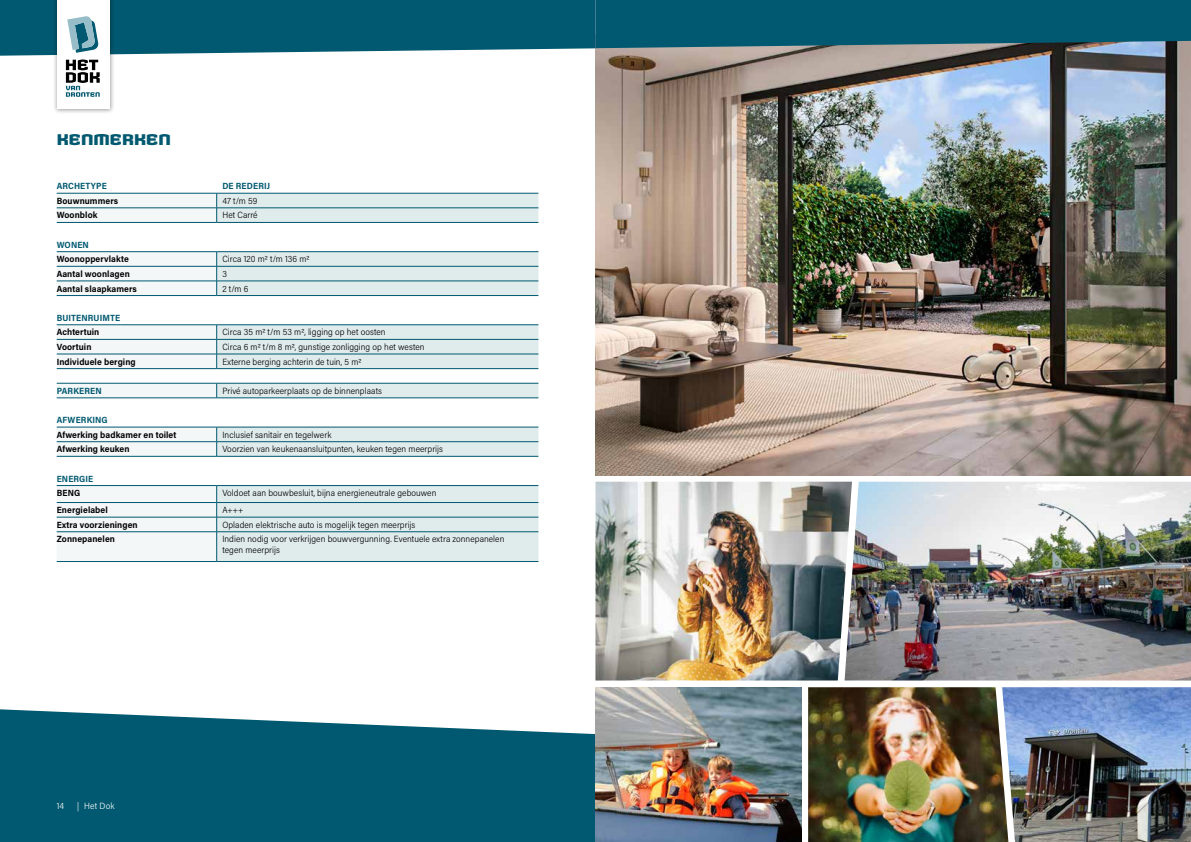
<style>
.page{position:relative;width:1191px;height:842px;background:#fff}
.page>*{position:absolute;margin:0;border:0;box-sizing:border-box;transform-origin:0 0}
.t1{font:700 15px "Armada";color:#005970}
.t2{font:300 9px/11px "Acumin Pro Semi Cond";letter-spacing:.005em;color:#000}
.t3{font:700 9px "Acumin Pro Semi Cond";letter-spacing:.01em;color:#000}
.t4{font:700 9px "Acumin Pro Semi Cond";letter-spacing:.015em;color:#005970}
.t5{font:300 9px "Acumin Pro Semi Cond";letter-spacing:.02em;color:#fff}
</style>
<div class="page">
<svg style="left:0;top:709px;width:595px;height:133px;background:#18687d"></svg>
<img style="left:595px;top:97px;width:596px;height:378px">
<svg style="left:57px;top:194px;width:160px;height:367px;fill:#f3f7f8"></svg>
<svg style="left:217px;top:194px;width:321px;height:367px;fill:#e0ebec"></svg>
<hr style="left:57px;top:532px;width:160px;height:1px;background:#005970">
<hr style="left:217px;top:532px;width:321px;height:1px;background:#005970">
<hr style="left:57px;top:561px;width:160px;height:1px;background:#005970">
<hr style="left:217px;top:561px;width:321px;height:1px;background:#005970">
<hr style="left:57px;top:193px;width:160px;height:1px;background:#005970">
<hr style="left:217px;top:193px;width:321px;height:1px;background:#005970">
<hr style="left:57px;top:208px;width:160px;height:1px;background:#005970">
<hr style="left:217px;top:208px;width:321px;height:1px;background:#005970">
<svg style="left:216px;top:193px;width:1px;height:29px"></svg>
<hr style="left:57px;top:222px;width:160px;height:1px;background:#005970">
<hr style="left:217px;top:222px;width:321px;height:1px;background:#005970">
<hr style="left:57px;top:251px;width:160px;height:1px;background:#005970">
<hr style="left:217px;top:251px;width:321px;height:1px;background:#005970">
<hr style="left:57px;top:266px;width:160px;height:1px;background:#005970">
<hr style="left:217px;top:266px;width:321px;height:1px;background:#005970">
<hr style="left:57px;top:281px;width:160px;height:1px;background:#005970">
<hr style="left:217px;top:281px;width:321px;height:1px;background:#005970">
<svg style="left:216px;top:252px;width:1px;height:43px"></svg>
<hr style="left:57px;top:295px;width:160px;height:1px;background:#005970">
<hr style="left:217px;top:295px;width:321px;height:1px;background:#005970">
<hr style="left:57px;top:325px;width:160px;height:1px;background:#005970">
<hr style="left:217px;top:325px;width:321px;height:1px;background:#005970">
<hr style="left:57px;top:339px;width:160px;height:1px;background:#005970">
<hr style="left:217px;top:339px;width:321px;height:1px;background:#005970">
<hr style="left:57px;top:354px;width:160px;height:1px;background:#005970">
<hr style="left:217px;top:354px;width:321px;height:1px;background:#005970">
<svg style="left:216px;top:325px;width:1px;height:43px"></svg>
<hr style="left:57px;top:368px;width:160px;height:1px;background:#005970">
<hr style="left:217px;top:368px;width:321px;height:1px;background:#005970">
<hr style="left:57px;top:383px;width:160px;height:1px;background:#005970">
<hr style="left:217px;top:383px;width:321px;height:1px;background:#005970">
<svg style="left:216px;top:383px;width:1px;height:15px"></svg>
<hr style="left:57px;top:398px;width:160px;height:1px;background:#005970">
<hr style="left:217px;top:398px;width:321px;height:1px;background:#005970">
<hr style="left:57px;top:427px;width:160px;height:1px;background:#005970">
<hr style="left:217px;top:427px;width:321px;height:1px;background:#005970">
<hr style="left:57px;top:441px;width:160px;height:1px;background:#005970">
<hr style="left:217px;top:441px;width:321px;height:1px;background:#005970">
<svg style="left:216px;top:427px;width:1px;height:29px"></svg>
<hr style="left:57px;top:456px;width:160px;height:1px;background:#005970">
<hr style="left:217px;top:456px;width:321px;height:1px;background:#005970">
<hr style="left:57px;top:485px;width:160px;height:1px;background:#005970">
<hr style="left:217px;top:485px;width:321px;height:1px;background:#005970">
<hr style="left:57px;top:502px;width:160px;height:1px;background:#005970">
<hr style="left:217px;top:502px;width:321px;height:1px;background:#005970">
<svg style="left:216px;top:486px;width:1px;height:75px"></svg>
<hr style="left:57px;top:517px;width:160px;height:1px;background:#005970">
<hr style="left:217px;top:517px;width:321px;height:1px;background:#005970">
<img style="left:595px;top:482px;width:249px;height:198px">
<img style="left:844px;top:482px;width:347px;height:198px">
<img style="left:595px;top:687px;width:206px;height:155px">
<img style="left:808px;top:687px;width:194px;height:155px">
<img style="left:1002px;top:687px;width:189px;height:155px">
<div style="left:53px;top:0;width:62px;height:114px;background:#000;opacity:.4"></div>
<div style="left:57px;top:0;width:53px;height:109px;background:#fff"></div>
<svg style="left:0;top:0;width:1191px;height:97px"></svg>
<h1 class="t1" style="left:57px;top:131px;width:116px">KENMERKEN</h1>
<p class="t4" style="left:57px;top:180px;width:52px">ARCHETYPE</p>
<p class="t4" style="left:222px;top:180px;width:49px">DE REDERIJ</p>
<p class="t3" style="left:57px;top:194px;width:63px">Bouwnummers</p>
<p class="t2" style="left:222px;top:195px;width:37px">47 t/m 59</p>
<p class="t3" style="left:57px;top:209px;width:42px">Woonblok</p>
<p class="t2" style="left:222px;top:209px;width:37px">Het Carré</p>
<p class="t4" style="left:57px;top:238px;width:34px">WONEN</p>
<p class="t3" style="left:57px;top:253px;width:74px">Woonoppervlakte</p>
<p class="t2" style="left:222px;top:253px;width:89px">Circa 120 m2 t/m 136 m2</p>
<p class="t3" style="left:57px;top:267px;width:75px">Aantal woonlagen</p>
<p class="t2" style="left:222px;top:268px;width:6px">3</p>
<p class="t3" style="left:57px;top:282px;width:82px">Aantal slaapkamers</p>
<p class="t2" style="left:222px;top:283px;width:28px">2 t/m 6</p>
<p class="t4" style="left:57px;top:311px;width:65px">BUITENRUIMTE</p>
<p class="t3" style="left:57px;top:326px;width:44px">Achtertuin</p>
<p class="t2" style="left:222px;top:326px;width:165px">Circa 35 m2 t/m 53 m2, ligging op het oosten</p>
<p class="t3" style="left:57px;top:340px;width:36px">Voortuin</p>
<p class="t2" style="left:222px;top:341px;width:204px">Circa 6 m2 t/m 8 m2, gunstige zonligging op het westen</p>
<p class="t3" style="left:57px;top:355px;width:80px">Individuele berging</p>
<p class="t2" style="left:222px;top:356px;width:140px">Externe berging achterin de tuin, 5 m2</p>
<p class="t4" style="left:57px;top:384px;width:47px">PARKEREN</p>
<p class="t2" style="left:222px;top:385px;width:161px">Privé autoparkeerplaats op de binnenplaats</p>
<p class="t4" style="left:57px;top:414px;width:53px">AFWERKING</p>
<p class="t3" style="left:57px;top:428px;width:121px">Afwerking badkamer en toilet</p>
<p class="t2" style="left:222px;top:429px;width:111px">Inclusief sanitair en tegelwerk</p>
<p class="t3" style="left:57px;top:443px;width:74px">Afwerking keuken</p>
<p class="t2" style="left:222px;top:443px;width:222px">Voorzien van keukenaansluitpunten, keuken tegen meerprijs</p>
<p class="t4" style="left:57px;top:472px;width:38px">ENERGIE</p>
<p class="t3" style="left:57px;top:487px;width:25px">BENG</p>
<p class="t2" style="left:222px;top:487px;width:216px">Voldoet aan bouwbesluit, bijna energieneutrale gebouwen</p>
<p class="t3" style="left:57px;top:504px;width:53px">Energielabel</p>
<p class="t2" style="left:222px;top:504px;width:22px">A+++</p>
<p class="t3" style="left:57px;top:518px;width:83px">Extra voorzieningen</p>
<p class="t2" style="left:222px;top:519px;width:195px">Opladen elektrische auto is mogelijk tegen meerprijs</p>
<p class="t3" style="left:57px;top:533px;width:60px">Zonnepanelen</p>
<p class="t2" style="left:222px;top:533px;width:284px">Indien nodig voor verkrijgen bouwvergunning. Eventuele extra zonnepanelen tegen meerprijs</p>
<p class="t5" style="left:57px;top:799px;width:9px">14</p>
<p class="t5" style="left:77px;top:799px;width:39px">| Het Dok</p>
</div>
